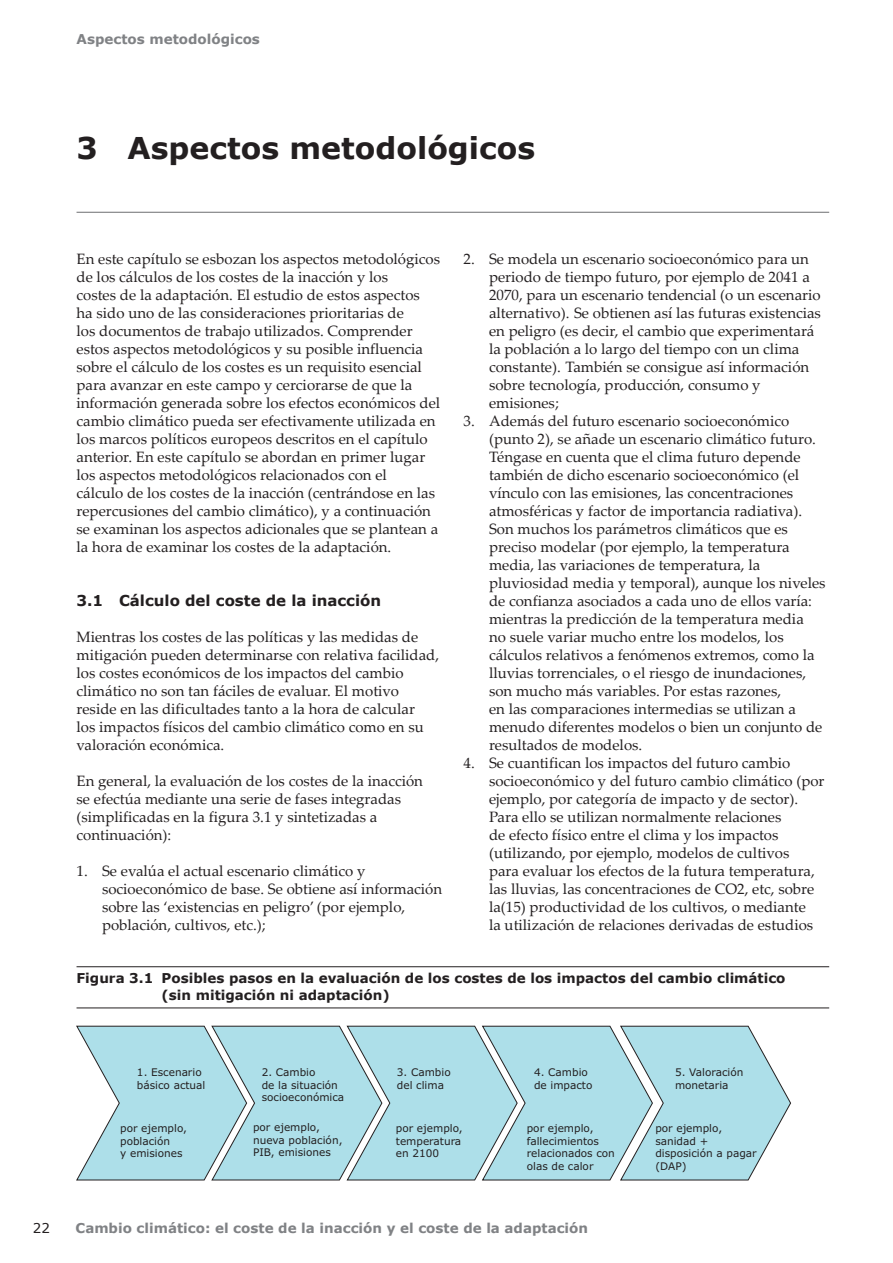
<style>
.page{position:relative;width:893px;height:1263px;background:#fff}
.page>*{position:absolute;margin:0;border:0;box-sizing:border-box;transform-origin:0 0}
.t1{font:700 30px "Verdana";color:#231f20}
.t2{font:15px/18px "Palatino Linotype";color:#231f20}
.t3{font:700 15px "Verdana";color:#231f20}
.t4{font:700 13.5px/16.5px "Verdana";color:#231f20}
.t5{font:700 13.5px "Verdana";color:#808285}
.t6{font:13.5px "Verdana";color:#231f20}
.t7{font:10.5px/12.6px "Verdana";color:#231f20}
</style>
<div class="page">
<hr style="left:77px;top:212px;width:752px;height:1px;background:#6c6d70">
<hr style="left:77px;top:966px;width:752px;height:1px;background:#231f20">
<hr style="left:77px;top:1008px;width:752px;height:1px;background:#231f20">
<svg style="left:76px;top:1026px;width:715px;height:154px;background:#b4dfe8"></svg>
<p class="t5" style="left:77px;top:31px;width:185px">Aspectos metodológicos</p>
<p class="t1" style="left:77px;top:129px;width:460px">3 Aspectos metodológicos</p>
<p class="t2" style="left:77px;top:251px;width:365px">En este capítulo se esbozan los aspectos metodológicos de los cálculos de los costes de la inacción y los<br>costes de la adaptación. El estudio de estos aspectos<br>ha sido uno de las consideraciones prioritarias de<br>los documentos de trabajo utilizados. Comprender estos aspectos metodológicos y su posible influencia sobre el cálculo de los costes es un requisito esencial para avanzar en este campo y cerciorarse de que la información generada sobre los efectos económicos del cambio climático pueda ser efectivamente utilizada en los marcos políticos europeos descritos en el capítulo anterior. En este capítulo se abordan en primer lugar los aspectos metodológicos relacionados con el<br>cálculo de los costes de la inacción (centrándose en las repercusiones del cambio climático), y a continuación se examinan los aspectos adicionales que se plantean a la hora de examinar los costes de la adaptación.</p>
<p class="t3" style="left:77px;top:591px;width:306px">3.1 Cálculo del coste de la inacción</p>
<p class="t2" style="left:77px;top:629px;width:364px">Mientras los costes de las políticas y las medidas de mitigación pueden determinarse con relativa facilidad, los costes económicos de los impactos del cambio climático no son tan fáciles de evaluar. El motivo reside en las dificultades tanto a la hora de calcular<br>los impactos físicos del cambio climático como en su valoración económica.</p>
<p class="t2" style="left:77px;top:773px;width:348px">En general, la evaluación de los costes de la inacción se efectúa mediante una serie de fases integradas (simplificadas en la figura 3.1 y sintetizadas a continuación):</p>
<p class="t2" style="left:102px;top:863px;width:342px;text-indent:-26px">1. Se evalúa el actual escenario climático y socioeconómico de base. Se obtiene así información sobre las ‘existencias en peligro’ (por ejemplo, población, cultivos, etc.);</p>
<p class="t4" style="left:162px;top:969px;width:625px;text-indent:-85px">Figura 3.1 Posibles pasos en la evaluación de los costes de los impactos del cambio climático (sin mitigación ni adaptación)</p>
<p class="t2" style="left:489px;top:251px;width:333px;text-indent:-26px">2. Se modela un escenario socioeconómico para un periodo de tiempo futuro, por ejemplo de 2041 a 2070, para un escenario tendencial (o un escenario alternativo). Se obtienen así las futuras existencias en peligro (es decir, el cambio que experimentará la población a lo largo del tiempo con un clima constante). También se consigue así información sobre tecnología, producción, consumo y emisiones;</p>
<p class="t2" style="left:489px;top:413px;width:338px;text-indent:-26px">3. Además del futuro escenario socioeconómico (punto 2), se añade un escenario climático futuro.<br>Téngase en cuenta que el clima futuro depende también de dicho escenario socioeconómico (el vínculo con las emisiones, las concentraciones atmosféricas y factor de importancia radiativa).<br>Son muchos los parámetros climáticos que es preciso modelar (por ejemplo, la temperatura media, las variaciones de temperatura, la pluviosidad media y temporal), aunque los niveles de confianza asociados a cada uno de ellos varía: mientras la predicción de la temperatura media<br>no suele variar mucho entre los modelos, los cálculos relativos a fenómenos extremos, como la lluvias torrenciales, o el riesgo de inundaciones, son mucho más variables. Por estas razones,<br>en las comparaciones intermedias se utilizan a menudo diferentes modelos o bien un conjunto de resultados de modelos.</p>
<p class="t2" style="left:489px;top:755px;width:337px;text-indent:-26px">4. Se cuantifican los impactos del futuro cambio socioeconómico y del futuro cambio climático (por ejemplo, por categoría de impacto y de sector).<br>Para ello se utilizan normalmente relaciones<br>de efecto físico entre el clima y los impactos (utilizando, por ejemplo, modelos de cultivos<br>para evaluar los efectos de la futura temperatura, las lluvias, las concentraciones de CO2, etc, sobre la(15) productividad de los cultivos, o mediante<br>la utilización de relaciones derivadas de estudios</p>
<p class="t7" style="left:137px;top:1067px;width:70px">1. Escenario básico actual</p>
<p class="t7" style="left:120px;top:1123px;width:68px">por ejemplo, población<br>y emisiones</p>
<p class="t7" style="left:262px;top:1067px;width:84px">2. Cambio<br>de la situación socioeconómica</p>
<p class="t7" style="left:253px;top:1122px;width:91px">por ejemplo, nueva población,<br>PIB, emisiones</p>
<p class="t7" style="left:397px;top:1067px;width:55px">3. Cambio del clima</p>
<p class="t7" style="left:396px;top:1123px;width:68px">por ejemplo, temperatura en 2100</p>
<p class="t7" style="left:534px;top:1067px;width:60px">4. Cambio de impacto</p>
<p class="t7" style="left:527px;top:1123px;width:90px">por ejemplo, fallecimientos relacionados con olas de calor</p>
<p class="t6" style="left:33px;top:1219px;width:19px">22</p>
<p class="t5" style="left:76px;top:1219px;width:514px">Cambio climático: el coste de la inacción y el coste de la adaptación</p>
<p class="t7" style="left:675px;top:1067px;width:70px">5. Valoración monetaria</p>
<p class="t7" style="left:655px;top:1123px;width:103px">por ejemplo, sanidad + disposición a pagar (DAP)</p>
</div>
